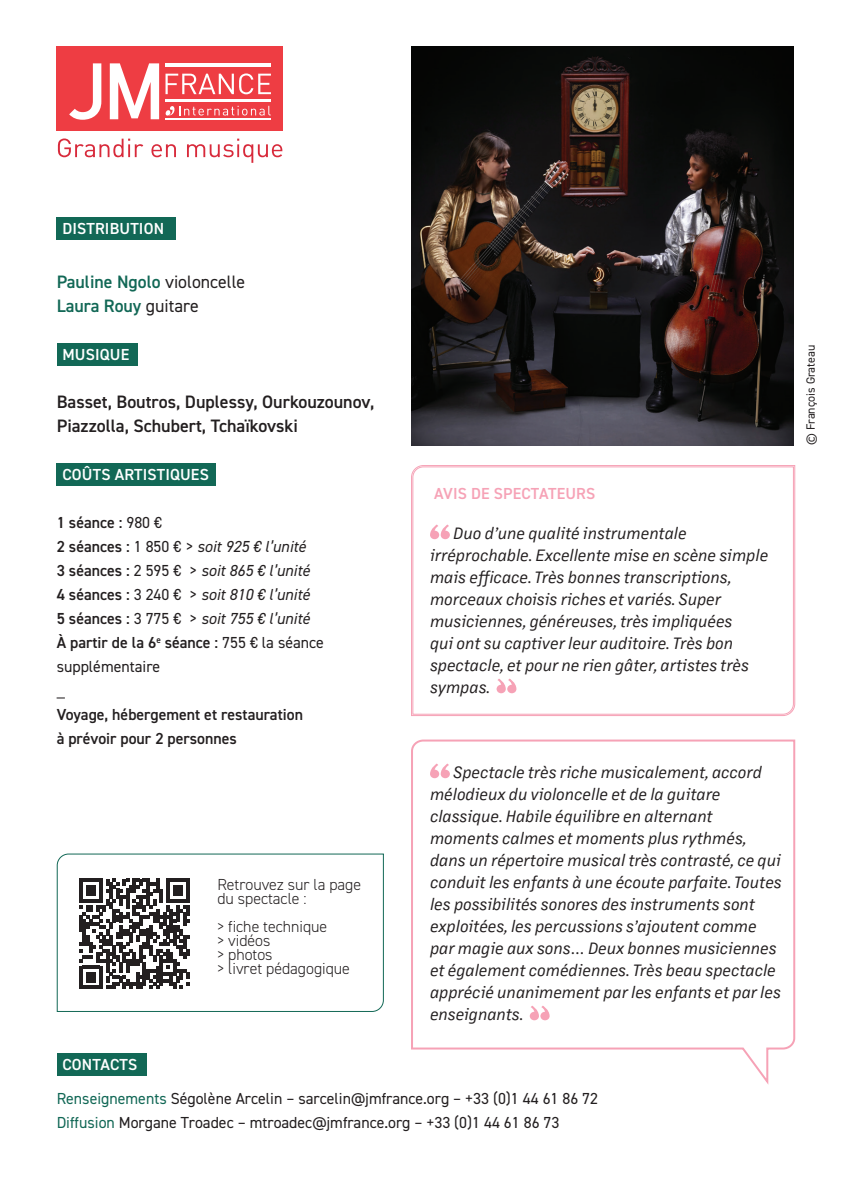
<style>
.page{position:relative;width:851px;height:1191px;background:#fff}
.page>*{position:absolute;margin:0;border:0;box-sizing:border-box;transform-origin:0 0}
.partenariat{font:600 18px/24px "DIN2014";color:#231f20}
.courant{font:600 18px "DIN2014";color:#126856}
.citation{font:italic 16px/22px "Margin MVB";color:#231f20}
.courant-2{font:16px "DIN2014";color:#231f20}
.courant-3{font:italic 16px "DIN2014";color:#231f20}
.courant-4{font:600 16px "DIN2014";color:#231f20}
._22-texte-8{font:300 16px "DIN2014";color:#231f20}
.categories{font:600 16px "DIN2014";letter-spacing:.01em;color:#fff}
.categories-2{font:600 16px "DIN2014";letter-spacing:.01em;color:#f6a2b6}
.partenariat-2{font:12px "DIN2014";color:#231f20}
.s1{font-weight:400;color:#231f20}
.s2{font-weight:400}
.s3{font-weight:600;font-style:normal}
.s4{font-style:normal}
.s5{color:#126856}
</style>
<div class="page">
<svg style="left:56px;top:853px;width:328px;height:159px"></svg>
<div style="left:57px;top:217px;width:119px;height:23px;background:#126856"></div>
<div style="left:57px;top:343px;width:80px;height:23px;background:#126856"></div>
<div style="left:57px;top:463px;width:159px;height:23px;background:#126856"></div>
<div style="left:57px;top:1053px;width:89px;height:23px;background:#126856"></div>
<svg style="left:79px;top:878px;width:110px;height:111px"></svg>
<img style="left:411px;top:47px;width:382px;height:398px">
<svg style="left:412px;top:466px;width:381px;height:248px"></svg>
<svg style="left:411px;top:739px;width:385px;height:346px"></svg>
<svg style="left:430px;top:763px;width:20px;height:15px"></svg>
<svg style="left:529px;top:1005px;width:20px;height:15px"></svg>
<div style="left:57px;top:47px;width:226px;height:84px;background:#ee3d43"></div>
<hr style="left:165px;top:100px;width:106px;height:2px;background:#fff">
<hr style="left:165px;top:119px;width:106px;height:1px;background:#fff">
<hr style="left:165px;top:64px;width:106px;height:3px;background:#fff">
<svg style="left:69px;top:63px;width:32px;height:57px"></svg>
<svg style="left:110px;top:63px;width:49px;height:56px"></svg>
<svg style="left:165px;top:106px;width:106px;height:10px"></svg>
<svg style="left:165px;top:73px;width:106px;height:21px"></svg>
<svg style="left:58px;top:138px;width:85px;height:19px"></svg>
<svg style="left:151px;top:144px;width:25px;height:13px"></svg>
<svg style="left:187px;top:139px;width:95px;height:24px"></svg>
<p class="categories" style="left:62px;top:218px;width:103px">DISTRIBUTION</p>
<p class="courant" style="left:57px;top:270px;width:190px">Pauline Ngolo <span class="s1">violoncelle</span></p>
<p class="courant" style="left:57px;top:294px;width:144px">Laura Rouy <span class="s1">guitare</span></p>
<p class="categories" style="left:62px;top:343px;width:68px">MUSIQUE</p>
<p class="partenariat" style="left:57px;top:389px;width:319px">Basset, Boutros, Duplessy, Ourkouzounov,<br>Piazzolla, Schubert, Tchaïkovski</p>
<p class="categories" style="left:62px;top:463px;width:148px">COÛTS ARTISTIQUES</p>
<p class="courant-4" style="left:57px;top:512px;width:107px">1 séance : <span class="s2">980 €</span></p>
<p class="courant-3" style="left:57px;top:536px;width:250px"><span class="s3">2 séances :</span> <span class="s4">1 850 € &gt;</span> soit 925 € l’unité</p>
<p class="courant-3" style="left:57px;top:560px;width:254px"><span class="s3">3 séances :</span> <span class="s4">2 595 € &gt;</span> soit 865 € l’unité</p>
<p class="courant-3" style="left:57px;top:584px;width:254px"><span class="s3">4 séances :</span> <span class="s4">3 240 € &gt;</span> soit 810 € l’unité</p>
<p class="courant-3" style="left:57px;top:608px;width:254px"><span class="s3">5 séances :</span> <span class="s4">3 775 € &gt;</span> soit 755 € l’unité</p>
<p class="courant-4" style="left:57px;top:632px;width:269px">À partir de la 6<sup>e</sup> séance : <span class="s2">755 € la séance</span></p>
<p class="courant-2" style="left:57px;top:656px;width:105px">supplémentaire</p>
<p class="courant-2" style="left:57px;top:680px;width:10px">_</p>
<p class="courant-4" style="left:57px;top:704px;width:248px">Voyage, hébergement et restauration</p>
<p class="courant-4" style="left:57px;top:728px;width:182px">à prévoir pour 2 personnes</p>
<p class="categories" style="left:62px;top:1053px;width:76px">CONTACTS</p>
<p class="_22-texte-8" style="left:217px;top:874px;width:145px">Retrouvez sur la page</p>
<p class="_22-texte-8" style="left:217px;top:888px;width:91px">du spectacle :</p>
<p class="_22-texte-8" style="left:217px;top:916px;width:111px">&gt; fiche technique</p>
<p class="_22-texte-8" style="left:217px;top:930px;width:54px">&gt; vidéos</p>
<p class="_22-texte-8" style="left:217px;top:944px;width:57px">&gt; photos</p>
<p class="_22-texte-8" style="left:217px;top:958px;width:134px">&gt; livret pédagogique</p>
<p class="categories-2" style="left:434px;top:483px;width:163px">AVIS DE SPECTATEURS</p>
<p class="citation" style="left:430px;top:521px;width:339px;text-indent:23px">Duo d’une qualité instrumentale irréprochable. Excellente mise en scène simple mais efficace. Très bonnes transcriptions, morceaux choisis riches et variés. Super musiciennes, généreuses, très impliquées<br>qui ont su captiver leur auditoire. Très bon spectacle, et pour ne rien gâter, artistes très sympas.</p>
<p class="citation" style="left:430px;top:760px;width:353px;text-indent:23px">Spectacle très riche musicalement, accord mélodieux du violoncelle et de la guitare classique. Habile équilibre en alternant moments calmes et moments plus rythmés, dans un répertoire musical très contrasté, ce qui conduit les enfants à une écoute parfaite. Toutes les possibilités sonores des instruments sont exploitées, les percussions s’ajoutent comme par magie aux sons… Deux bonnes musiciennes et également comédiennes. Très beau spectacle apprécié unanimement par les enfants et par les enseignants.</p>
<p class="courant-2" style="left:57px;top:1088px;width:543px"><span class="s5">Renseignements</span> Ségolène Arcelin – sarcelin@jmfrance.org – +33 (0)1 44 61 86 72</p>
<p class="courant-2" style="left:57px;top:1112px;width:504px"><span class="s5">Diffusion</span> Morgane Troadec – mtroadec@jmfrance.org – +33 (0)1 44 61 86 73</p>
<p class="partenariat-2" style="left:803px;top:445px;width:102px;rotate:-90deg">© François Grateau</p>
</div>
